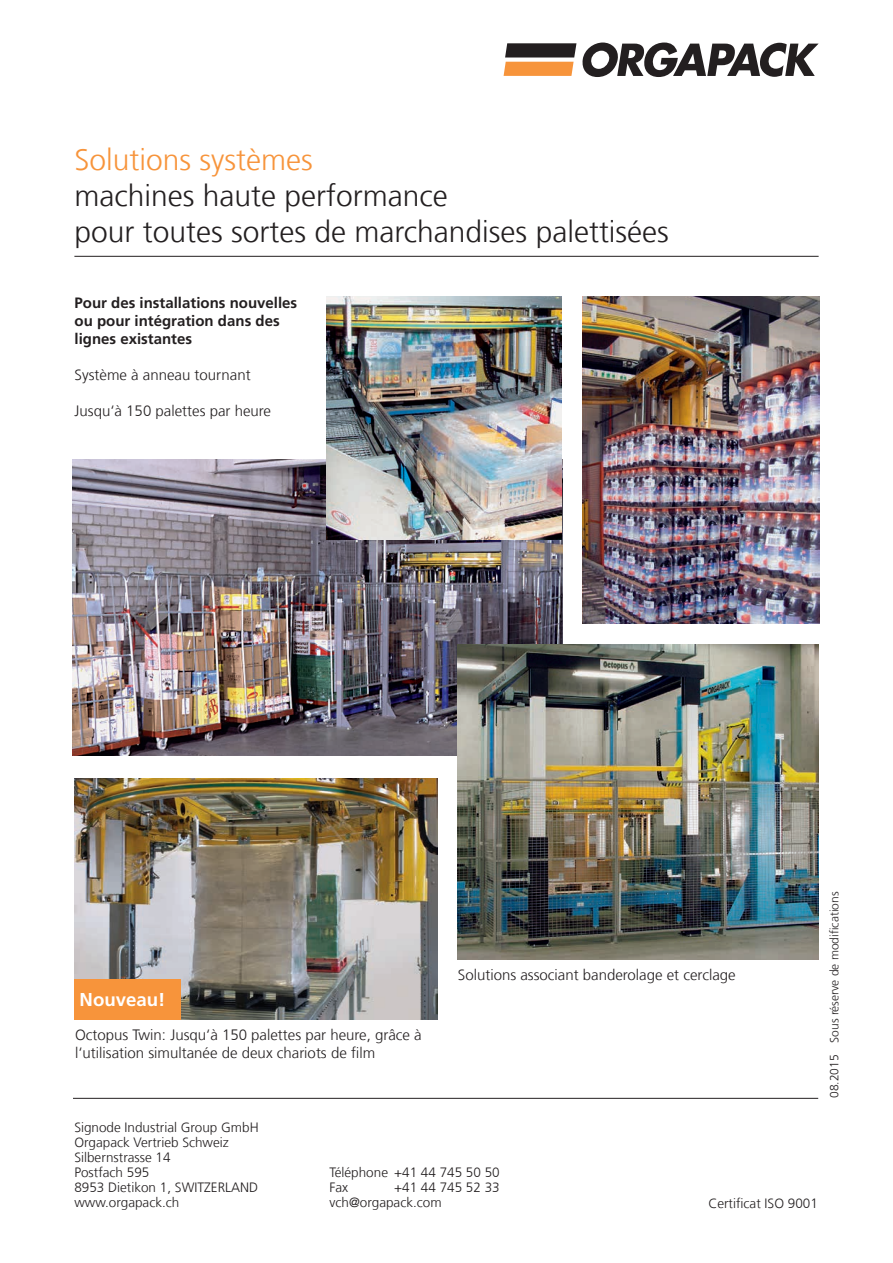
<style>
.page{position:relative;width:893px;height:1263px;background:#fff}
.page>*{position:absolute;margin:0;border:0;box-sizing:border-box;transform-origin:0 0}
.t1{font:300 30px "Frutiger LT Com";color:#231f20}
.t2{font:300 30px "Frutiger LT Com";color:#f7943b}
.t3{font:700 18.6px "Frutiger LT Com";color:#fff}
.t4{font:300 15px/18px "Frutiger LT Com";color:#231f20}
.t5{font:700 15px/18px "Frutiger LT Com";color:#231f20}
.t6{font:300 13.5px "Frutiger LT Com";color:#231f20}
.t7{font:300 12px "Frutiger LT Com";color:#231f20}
</style>
<div class="page">
<svg style="left:504px;top:43px;width:315px;height:34px"></svg>
<img style="left:583px;top:296px;width:236px;height:327px">
<img style="left:73px;top:459px;width:489px;height:297px">
<img style="left:327px;top:296px;width:235px;height:243px">
<img style="left:458px;top:645px;width:360px;height:315px">
<img style="left:74px;top:778px;width:363px;height:242px">
<hr style="left:74px;top:256px;width:745px;height:1px;background:#231f20">
<div style="left:74px;top:979px;width:106px;height:41px;background:#f7943b"></div>
<hr style="left:73px;top:1098px;width:745px;height:1px;background:#231f20">
<p class="t2" style="left:74px;top:142px;width:240px">Solutions systèmes</p>
<p class="t1" style="left:74px;top:178px;width:375px">machines haute performance</p>
<p class="t1" style="left:74px;top:214px;width:596px">pour toutes sortes de marchandises palettisées</p>
<p class="t5" style="left:75px;top:294px;width:224px">Pour des installations nouvelles ou pour intégration dans des lignes existantes</p>
<p class="t4" style="left:75px;top:366px;width:178px">Système à anneau tournant</p>
<p class="t4" style="left:75px;top:402px;width:198px">Jusqu‘à 150 palettes par heure</p>
<p class="t3" style="left:80px;top:988px;width:87px">Nouveau!</p>
<p class="t4" style="left:75px;top:1026px;width:348px">Octopus Twin: Jusqu‘à 150 palettes par heure, grâce à l‘utilisation simultanée de deux chariots de film</p>
<p class="t4" style="left:458px;top:965px;width:279px">Solutions associant banderolage et cerclage</p>
<p class="t6" style="left:74px;top:1120px;width:186px">Signode Industrial Group GmbH</p>
<p class="t6" style="left:74px;top:1135px;width:156px">Orgapack Vertrieb Schweiz</p>
<p class="t6" style="left:74px;top:1150px;width:98px">Silbernstrasse 14</p>
<p class="t6" style="left:74px;top:1165px;width:77px">Postfach 595</p>
<p class="t6" style="left:74px;top:1180px;width:185px">8953 Dietikon 1, SWITZERLAND</p>
<p class="t6" style="left:74px;top:1195px;width:107px">www.orgapack.ch</p>
<p class="t6" style="left:330px;top:1165px;width:172px">Téléphone +41 44 745 50 50</p>
<p class="t6" style="left:330px;top:1180px;width:20px">Fax</p>
<p class="t6" style="left:394px;top:1180px;width:107px">+41 44 745 52 33</p>
<p class="t6" style="left:330px;top:1195px;width:114px">vch@orgapack.com</p>
<p class="t6" style="left:708px;top:1196px;width:111px">Certificat ISO 9001</p>
<p class="t7" style="left:827px;top:1098px;width:208px;rotate:-90deg">08.2015 Sous réserve de modifications</p>
</div>
